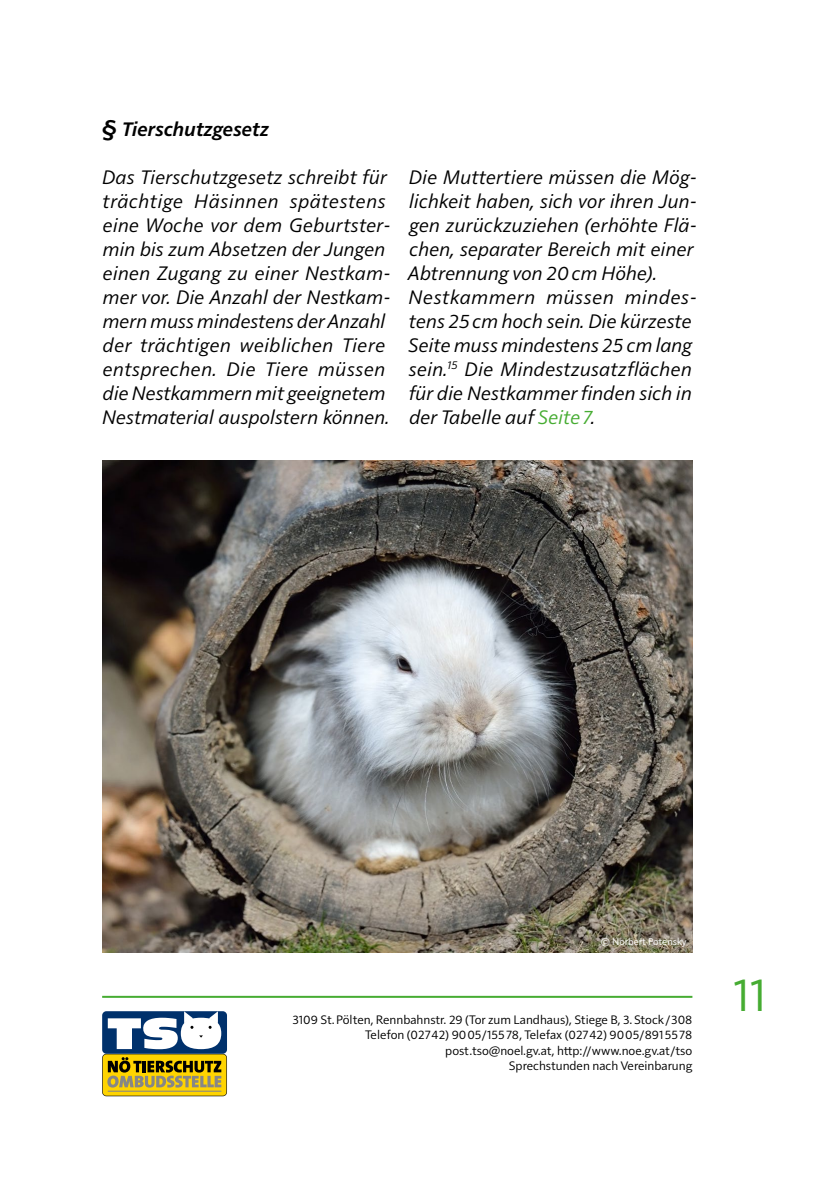
<style>
.page{position:relative;width:840px;height:1191px;background:#fff}
.page>*{position:absolute;margin:0;border:0;box-sizing:border-box;transform-origin:0 0}
.t1{font:48px "Solitaire MVB Pro";color:#46ac32}
.Standardtext_Italic{font:italic 20px/24px "Solitaire MVB Pro";color:#000}
.Subheadline{font:italic 600 20px "Solitaire MVB Pro";color:#000}
.Impressum{font:12.6px/15.2px "Solitaire MVB Pro";color:#000;text-align:right}
.Standardtext{font:10px "Solitaire MVB Pro";color:#fff}
.s1{font-size:24px}
.s2{color:#46ac32}
</style>
<div class="page">
<img style="left:102px;top:461px;width:590px;height:491px">
<svg style="left:102px;top:1011px;width:125px;height:85px"></svg>
<hr style="left:102px;top:995px;width:590px;height:2px;background:#46ac32">
<p class="Subheadline" style="left:102px;top:115px;width:168px"><span class="s1">§</span> Tierschutzgesetz</p>
<p class="Standardtext_Italic" style="left:102px;top:164px;width:290px">Das Tierschutzgesetz schreibt für trächtige Häsinnen spätestens eine Woche vor dem Geburtster&shy;min bis zum Absetzen der Jungen einen Zugang zu einer Nestkam&shy;mer vor. Die Anzahl der Nestkam&shy;mern muss mindestens der Anzahl der trächtigen weiblichen Tiere entsprechen. Die Tiere müssen die Nestkammern mit geeignetem<br>Nestmaterial auspolstern können.</p>
<p class="Standardtext_Italic" style="left:407px;top:164px;width:291px">Die Muttertiere müssen die Mög&shy;lichkeit haben, sich vor ihren Jun&shy;gen zurückzuziehen (erhöhte Flä&shy;chen, separater Bereich mit einer<br>Abtrennung von 20cm Höhe).</p>
<p class="Standardtext_Italic" style="left:408px;top:284px;width:290px">Nestkammern müssen mindes&shy;tens 25cm hoch sein. Die kürzeste<br>Seite muss mindestens 25 cm lang sein.<sup>15</sup> Die Mindestzusatzflächen für die Nestkammer finden sich in der Tabelle auf <span class="s2">Seite 7</span>.</p>
<p class="Standardtext" style="left:600px;top:935px;width:87px">© Norbert Potensky</p>
<p class="Impressum" style="left:292px;top:1011px;width:401px">3109 St.Pölten, Rennbahnstr. 29 (Tor zum Landhaus), Stiege B, 3.Stock/308<br>Telefon (02742) 9005/15578, Telefax (02742) 9005/8915578 post.tso@noel.gv.at, http://www.noe.gv.at/tso<br>Sprechstunden nach Vereinbarung</p>
<h1 class="t1" style="left:732px;top:960px;width:34px">11</h1>
</div>
